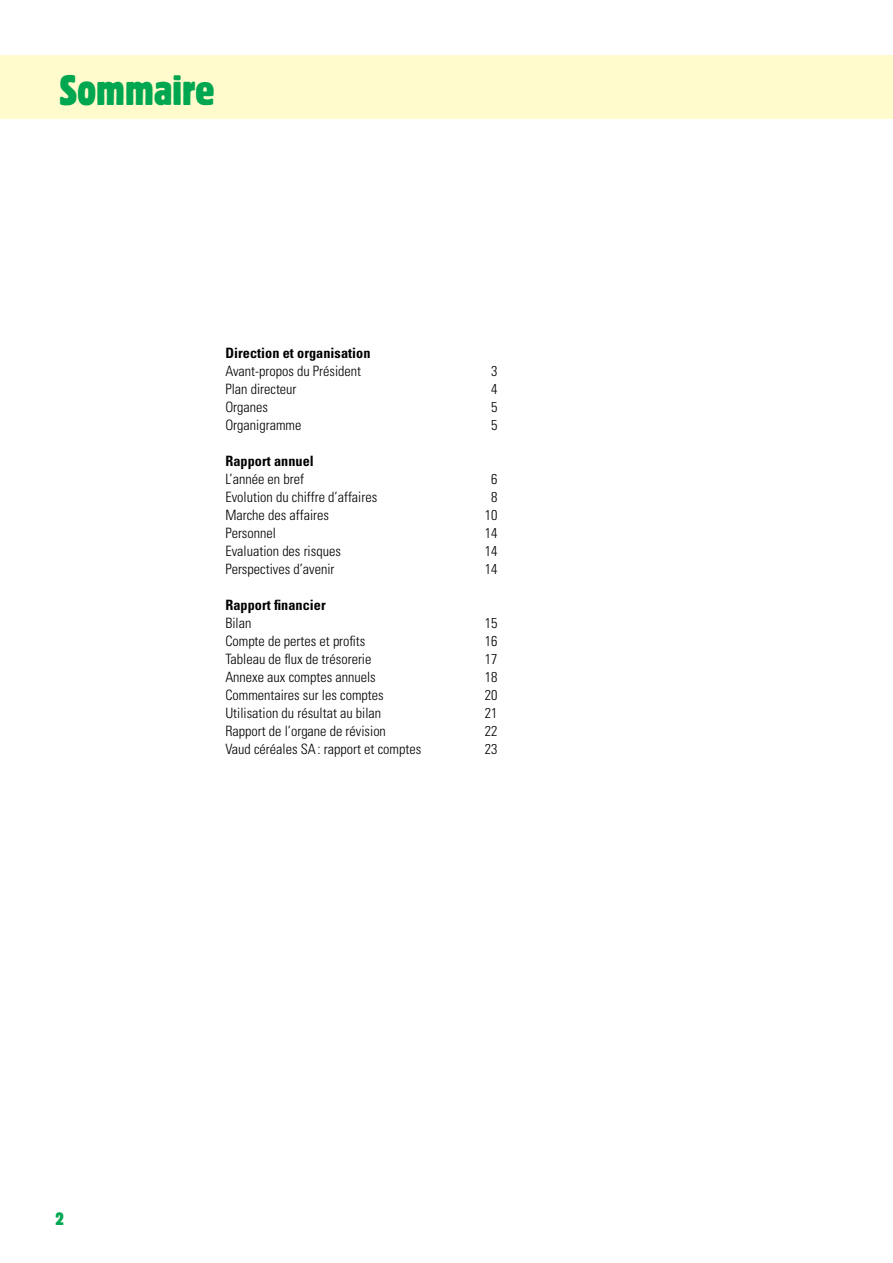
<style>
.page{position:relative;width:893px;height:1263px;background:#fff}
.page>*{position:absolute;margin:0;border:0;box-sizing:border-box;transform-origin:0 0}
.t1{font:condensed 42px "Block Pro";color:#00a650}
.t2{font:condensed 18px "Block Pro";color:#00a650}
.t3{font:300 condensed 14.25px "Univers LT Std";color:#000}
.t4{font:700 condensed 14.25px "Univers LT Std";letter-spacing:.005em;color:#000}
</style>
<div class="page">
<div style="left:0;top:55px;width:893px;height:64px;background:#fffbcc"></div>
<h1 class="t1" style="left:60px;top:63px;width:156px">Sommaire</h1>
<p class="t4" style="left:225px;top:344px;width:147px">Direction et organisation</p>
<p class="t3" style="left:225px;top:362px;width:137px">Avant-propos du Président</p>
<p class="t3" style="left:491px;top:362px;width:8px">3</p>
<p class="t3" style="left:225px;top:380px;width:73px">Plan directeur</p>
<p class="t3" style="left:491px;top:380px;width:8px">4</p>
<p class="t3" style="left:225px;top:398px;width:44px">Organes</p>
<p class="t3" style="left:491px;top:398px;width:8px">5</p>
<p class="t3" style="left:225px;top:416px;width:77px">Organigramme</p>
<p class="t3" style="left:491px;top:416px;width:8px">5</p>
<p class="t4" style="left:225px;top:452px;width:90px">Rapport annuel</p>
<p class="t3" style="left:225px;top:470px;width:80px">L’année en bref</p>
<p class="t3" style="left:491px;top:470px;width:8px">6</p>
<p class="t3" style="left:225px;top:488px;width:153px">Evolution du chiffre d’affaires</p>
<p class="t3" style="left:491px;top:488px;width:8px">8</p>
<p class="t3" style="left:225px;top:506px;width:105px">Marche des affaires</p>
<p class="t3" style="left:485px;top:506px;width:14px">10</p>
<p class="t3" style="left:225px;top:524px;width:52px">Personnel</p>
<p class="t3" style="left:485px;top:524px;width:14px">14</p>
<p class="t3" style="left:225px;top:542px;width:117px">Evaluation des risques</p>
<p class="t3" style="left:485px;top:542px;width:14px">14</p>
<p class="t3" style="left:225px;top:560px;width:111px">Perspectives d’avenir</p>
<p class="t3" style="left:485px;top:560px;width:14px">14</p>
<p class="t4" style="left:225px;top:596px;width:102px">Rapport financier</p>
<p class="t3" style="left:225px;top:614px;width:28px">Bilan</p>
<p class="t3" style="left:485px;top:614px;width:14px">15</p>
<p class="t3" style="left:225px;top:632px;width:142px">Compte de pertes et profits</p>
<p class="t3" style="left:485px;top:632px;width:14px">16</p>
<p class="t3" style="left:225px;top:650px;width:148px">Tableau de flux de trésorerie</p>
<p class="t3" style="left:485px;top:650px;width:14px">17</p>
<p class="t3" style="left:225px;top:668px;width:152px">Annexe aux comptes annuels</p>
<p class="t3" style="left:485px;top:668px;width:14px">18</p>
<p class="t3" style="left:225px;top:686px;width:160px">Commentaires sur les comptes</p>
<p class="t3" style="left:485px;top:686px;width:14px">20</p>
<p class="t3" style="left:225px;top:704px;width:157px">Utilisation du résultat au bilan</p>
<p class="t3" style="left:485px;top:704px;width:14px">21</p>
<p class="t3" style="left:225px;top:722px;width:162px">Rapport de l’organe de révision</p>
<p class="t3" style="left:485px;top:722px;width:14px">22</p>
<p class="t3" style="left:225px;top:740px;width:197px">Vaud céréales SA: rapport et comptes</p>
<p class="t3" style="left:485px;top:740px;width:14px">23</p>
<p class="t2" style="left:55px;top:1207px;width:10px">2</p>
</div>
